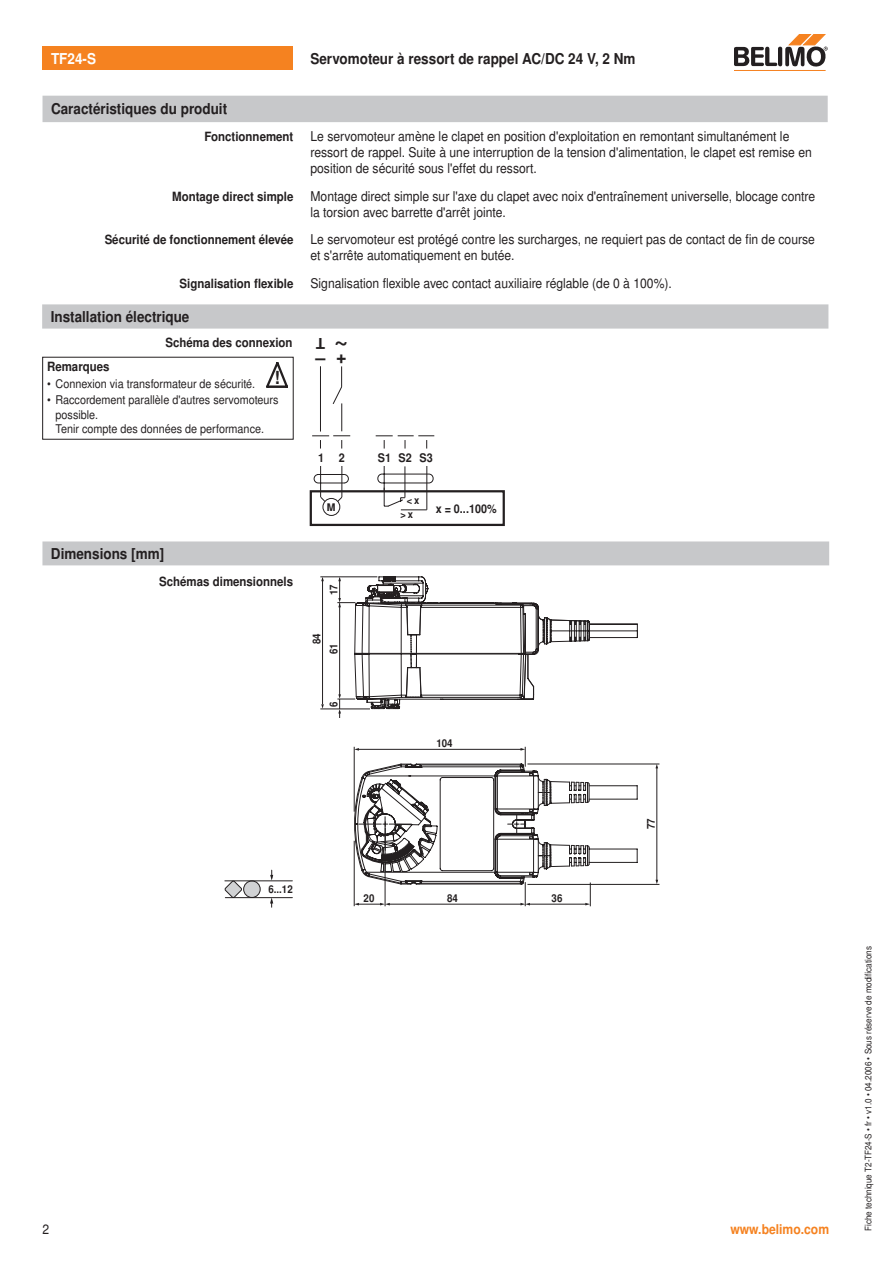
<style>
.page{position:relative;width:893px;height:1263px;background:#fff}
.page>*{position:absolute;margin:0;border:0;box-sizing:border-box;transform-origin:0 0}
.t1{font:700 24px "Nimbus Sans BEL";color:#231f20}
.t2{font:700 18.15px "Nimbus Sans BEL";color:#231f20;scale:.91 1}
.t3{font:700 18px "Nimbus Sans BEL";color:#231f20}
.t4{font:700 15px "Nimbus Sans BEL";color:#231f20;scale:.9 1}
.t5{font:700 15px "Nimbus Sans BEL";color:#fff;scale:.9 1}
.t6{font:700 15px "Nimbus Sans BEL";color:#231f20}
.t7{font:13.5px/16.2px "Nimbus Sans BEL";color:#231f20;scale:.9 1}
.t8{font:700 13.5px "Nimbus Sans BEL";color:#f58220;scale:.9 1}
.t9{font:700 12.75px "Nimbus Sans BEL";color:#231f20;scale:.9 1}
.t10{font:12px/14.4px "Nimbus Sans BEL";color:#231f20;scale:.9 1}
.t11{font:700 12px "Nimbus Sans BEL";color:#231f20;scale:.9 1}
.t12{font:700 10.8px "Nimbus Sans BEL";color:#231f20;scale:.9 1}
.t13{font:700 10.65px "Nimbus Sans BEL";color:#231f20;scale:.9 1}
.t14{font:700 10.5px "Nimbus Sans BEL";color:#231f20;scale:.9 1}
.t15{font:700 10.5px "Nimbus Sans BEL";color:#231f20}
.t16{font:9px "Nimbus Sans BEL";color:#231f20;scale:.9 1}
</style>
<div class="page">
<hr style="left:735px;top:70px;width:91px;height:1px;background:#f58220">
<svg style="left:735px;top:34px;width:93px;height:33px"></svg>
<div style="left:43px;top:47px;width:250px;height:23px;background:#f58220"></div>
<svg style="left:42px;top:304px;width:786px;height:25px;background:#c8c9cb"></svg>
<div style="left:310px;top:490px;width:195px;height:36px;border:2px solid #231f20"></div>
<svg style="left:312px;top:366px;width:122px;height:150px"></svg>
<svg style="left:266px;top:362px;width:22px;height:26px"></svg>
<div style="left:43px;top:96px;width:785px;height:26px;background:#c7c8ca"></div>
<div style="left:42px;top:541px;width:787px;height:24px;background:#c7c8ca"></div>
<hr style="left:320px;top:577px;width:57px;height:1px;background:#231f20">
<hr style="left:322px;top:578px;width:1px;height:126px;background:#231f20">
<svg style="left:321px;top:704px;width:3px;height:5px"></svg>
<hr style="left:320px;top:709px;width:50px;height:1px;background:#231f20">
<svg style="left:337px;top:576px;width:301px;height:142px"></svg>
<hr style="left:527px;top:764px;width:132px;height:1px;background:#231f20">
<hr style="left:527px;top:884px;width:132px;height:1px;background:#231f20">
<hr style="left:657px;top:767px;width:1px;height:114px;background:#231f20">
<svg style="left:354px;top:747px;width:284px;height:159px"></svg>
<div style="left:244px;top:881px;width:16px;height:16px;background:#d1d2d4;border-radius:50%"></div>
<div style="left:243px;top:880px;width:18px;height:18px;border:1px solid #231f20;border-radius:50%"></div>
<svg style="left:225px;top:881px;width:17px;height:18px"></svg>
<svg style="left:270px;top:870px;width:3px;height:10px"></svg>
<hr style="left:225px;top:880px;width:67px;height:1px;background:#231f20">
<hr style="left:225px;top:897px;width:67px;height:1px;background:#231f20">
<svg style="left:270px;top:897px;width:3px;height:10px"></svg>
<p class="t5" style="left:51px;top:50px;width:52px">TF24-S</p>
<p class="t4" style="left:310px;top:49px;width:363px">Servomoteur à ressort de rappel AC/DC 24 V, 2 Nm</p>
<p class="t4" style="left:51px;top:100px;width:197px">Caractéristiques du produit</p>
<p class="t9" style="left:204px;top:129px;width:100px">Fonctionnement</p>
<p class="t7" style="left:310px;top:128px;width:559px">Le servomoteur amène le clapet en position d'exploitation en remontant simultanément le ressort de rappel. Suite à une interruption de la tension d'alimentation, le clapet est remise en position de sécurité sous l'effet du ressort.</p>
<p class="t9" style="left:172px;top:189px;width:136px">Montage direct simple</p>
<p class="t7" style="left:310px;top:188px;width:562px">Montage direct simple sur l'axe du clapet avec noix d'entraînement universelle, blocage contre la torsion avec barrette d'arrêt jointe.</p>
<p class="t9" style="left:105px;top:232px;width:211px">Sécurité de fonctionnement élevée</p>
<p class="t7" style="left:310px;top:232px;width:562px">Le servomoteur est protégé contre les surcharges, ne requiert pas de contact de fin de course et s'arrête automatiquement en butée.</p>
<p class="t9" style="left:180px;top:276px;width:128px">Signalisation flexible</p>
<p class="t7" style="left:310px;top:275px;width:403px">Signalisation flexible avec contact auxiliaire réglable (de 0 à 100%).</p>
<p class="t4" style="left:51px;top:308px;width:156px">Installation électrique</p>
<p class="t9" style="left:165px;top:335px;width:143px">Schéma des connexion</p>
<p class="t9" style="left:47px;top:359px;width:71px">Remarques</p>
<p class="t10" style="left:47px;top:376px;width:233px">• Connexion via transformateur de sécurité.</p>
<p class="t10" style="left:56px;top:393px;width:249px;text-indent:-8px">• Raccordement parallèle d'autres servomoteurs possible.<br>Tenir compte des données de performance.</p>
<h2 class="t2" style="left:274px;top:367px;width:8px">!</h2>
<p class="t4" style="left:51px;top:545px;width:127px">Dimensions [mm]</p>
<p class="t9" style="left:159px;top:573px;width:150px">Schémas dimensionnels</p>
<p class="t6" style="left:325px;top:352px;width:11px;rotate:-180deg">T</p>
<h1 class="t1" style="left:348px;top:361px;width:16px;rotate:-180deg">~</h1>
<h3 class="t3" style="left:315px;top:346px;width:33px">– +</h3>
<p class="t11" style="left:318px;top:450px;width:31px">1 2</p>
<p class="t15" style="left:327px;top:501px;width:10px">M</p>
<p class="t13" style="left:327px;top:595px;width:13px;rotate:-90deg">17</p>
<p class="t12" style="left:310px;top:644px;width:14px;rotate:-90deg">84</p>
<p class="t12" style="left:327px;top:654px;width:14px;rotate:-90deg">61</p>
<p class="t12" style="left:327px;top:707px;width:8px;rotate:-90deg">6</p>
<p class="t11" style="left:378px;top:450px;width:62px">S1 S2 S3</p>
<p class="t14" style="left:407px;top:494px;width:16px">&lt; x</p>
<p class="t14" style="left:401px;top:508px;width:16px">&gt; x</p>
<p class="t11" style="left:436px;top:501px;width:69px">x = 0...100%</p>
<p class="t12" style="left:436px;top:737px;width:20px">104</p>
<p class="t12" style="left:268px;top:883px;width:29px">6...12</p>
<p class="t12" style="left:364px;top:891px;width:14px">20</p>
<p class="t12" style="left:447px;top:891px;width:14px">84</p>
<p class="t12" style="left:552px;top:891px;width:14px">36</p>
<p class="t12" style="left:644px;top:829px;width:14px;rotate:-90deg">77</p>
<p class="t7" style="left:43px;top:1221px;width:9px">2</p>
<p class="t8" style="left:730px;top:1221px;width:111px">www.belimo.com</p>
<p class="t16" style="left:863px;top:1231px;width:318px;rotate:-90deg">Fiche technique T2-TF24-S • fr • v1.0 • 04.2006 • Sous réserve de modifications</p>
</div>
